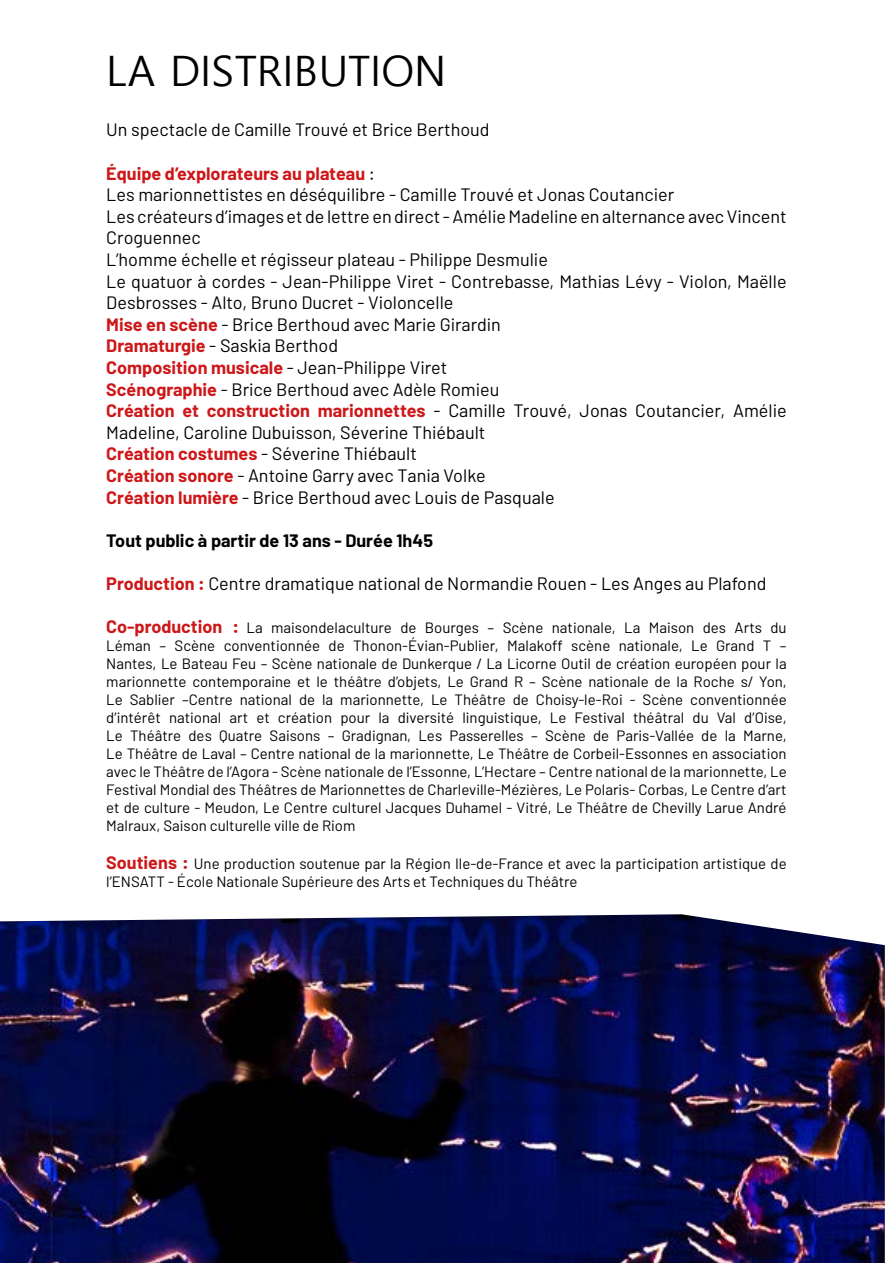
<style>
.page{position:relative;width:893px;height:1263px;background:#fff}
.page>*{position:absolute;margin:0;border:0;box-sizing:border-box;transform-origin:0 0}
.t1{font:42px "Malgun Gothic";color:#000}
.t2{font:18px/21.6px "Barlow";color:#000}
.t3{font:700 18px "Barlow";color:#000}
.t4{font:15px/18px "Barlow";color:#000;text-align:justify}
.s1{font-weight:700;color:#cd1719}
.s2{font-weight:700;font-size:18px;color:#cd1719}
</style>
<div class="page">
<img style="left:0;top:914px;width:885px;height:349px">
<h1 class="t1" style="left:106px;top:47px;width:341px">LA DISTRIBUTION</h1>
<p class="t2" style="left:106px;top:119px;width:385px">Un spectacle de Camille Trouvé et Brice Berthoud</p>
<p class="t2" style="left:106px;top:162px;width:682px"><span class="s1">Équipe d’explorateurs au plateau</span> :<br>Les marionnettistes en déséquilibre - Camille Trouvé et Jonas Coutancier<br>Les créateurs d’images et de lettre en direct - Amélie Madeline en alternance avec Vincent Croguennec<br>L’homme échelle et régisseur plateau - Philippe Desmulie<br>Le quatuor à cordes - Jean-Philippe Viret - Contrebasse, Mathias Lévy - Violon, Maëlle Desbrosses - Alto, Bruno Ducret - Violoncelle<br><span class="s1">Mise en scène</span> - Brice Berthoud avec Marie Girardin<br><span class="s1">Dramaturgie</span> - Saskia Berthod<br><span class="s1">Composition musicale</span> - Jean-Philippe Viret<br><span class="s1">Scénographie</span> - Brice Berthoud avec Adèle Romieu<br><span class="s1">Création et construction marionnettes</span> - Camille Trouvé, Jonas Coutancier, Amélie Madeline, Caroline Dubuisson, Séverine Thiébault<br><span class="s1">Création costumes</span> - Séverine Thiébault<br><span class="s1">Création sonore</span> - Antoine Garry avec Tania Volke<br><span class="s1">Création lumière</span> - Brice Berthoud avec Louis de Pasquale</p>
<p class="t3" style="left:106px;top:529px;width:328px">Tout public à partir de 13 ans - Durée 1h45</p>
<p class="t2" style="left:106px;top:572px;width:662px"><span class="s1">Production :</span> Centre dramatique national de Normandie Rouen - Les Anges au Plafond</p>
<p class="t4" style="left:106px;top:618px;width:682px"><span class="s2">Co-production :</span> La maisondelaculture de Bourges – Scène nationale, La Maison des Arts du Léman – Scène conventionnée de Thonon-Évian-Publier, Malakoff scène nationale, Le Grand T – Nantes, Le Bateau Feu – Scène nationale de Dunkerque / La Licorne Outil de création européen pour la marionnette contemporaine et le théâtre d’objets, Le Grand R – Scène nationale de la Roche s/ Yon, Le Sablier –Centre national de la marionnette, Le Théâtre de Choisy-le-Roi - Scène conventionnée d’intérêt national art et création pour la diversité linguistique, Le Festival théâtral du Val d’Oise, Le Théâtre des Quatre Saisons – Gradignan, Les Passerelles – Scène de Paris-Vallée de la Marne, Le Théâtre de Laval – Centre national de la marionnette, Le Théâtre de Corbeil-Essonnes en association avec le Théâtre de l’Agora - Scène nationale de l’Essonne, L’Hectare – Centre national de la marionnette, Le Festival Mondial des Théâtres de Marionnettes de Charleville-Mézières, Le Polaris- Corbas, Le Centre d’art et de culture - Meudon, Le Centre culturel Jacques Duhamel - Vitré, Le Théâtre de Chevilly Larue André Malraux, Saison culturelle ville de Riom</p>
<p class="t4" style="left:106px;top:854px;width:682px"><span class="s2">Soutiens :</span> Une production soutenue par la Région Ile-de-France et avec la participation artistique de l’ENSATT - École Nationale Supérieure des Arts et Techniques du Théâtre</p>
</div>
